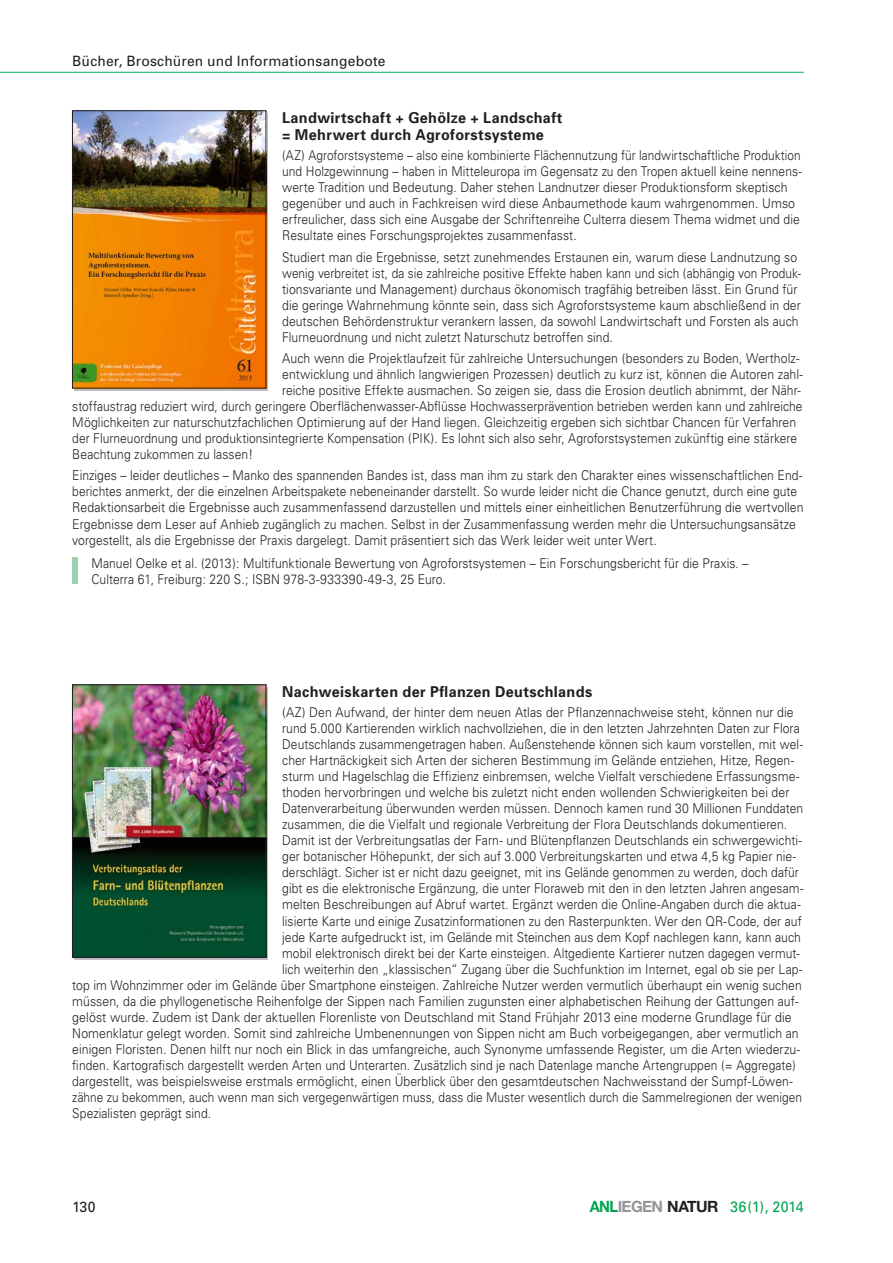
<style>
.page{position:relative;width:893px;height:1263px;background:#fff}
.page>*{position:absolute;margin:0;border:0;box-sizing:border-box;transform-origin:0 0}
.H5__Kol_Titel_Buchb{font:700 15px/17.2px "Univers";letter-spacing:.03em;color:#231f20;scale:.96 1}
.t1{font:15px "Univers";letter-spacing:-.01em;color:#00a54f;scale:.95 1}
.t2{font:14.7px "Univers";color:#231f20;scale:.95 1}
.t3{font:14.25px "Univers";letter-spacing:.015em;color:#231f20}
.P9__Buchbesprechung{font:300 13.5px/16px "Univers";letter-spacing:.005em;color:#231f20;scale:.9 1}
.P9__Buchbesprechung-2{font:300 13.5px "Univers";letter-spacing:.005em;color:#231f20;scale:.91 1}
.P9__Buchbesprechung-3{font:300 13.5px "Univers";letter-spacing:.005em;color:#231f20;scale:.89 1}
.P9__Buchbesprechung-4{font:300 13.5px/16px "Univers";letter-spacing:.005em;color:#231f20;scale:.88 1}
.P9__Buchbesprechung-5{font:300 13.5px "Univers";letter-spacing:.005em;color:#231f20;scale:.92 1}
.s1{font-family:"Helvetica Neue";font-weight:700;font-size:15.6px}
.s2{font-family:"Helvetica Neue";font-weight:700;font-size:15.6px;color:#939598}
.s3{font-family:"Helvetica Neue";font-weight:700;font-size:15.6px;color:#231f20}
</style>
<div class="page">
<hr style="left:0;top:72px;width:804px;height:1px;background:#1eb26a">
<svg style="left:74px;top:687px;width:194px;height:273px"></svg>
<img style="left:74px;top:113px;width:190px;height:273px">
<div style="left:72px;top:111px;width:194px;height:277px;border:1px solid #231f20"></div>
<div style="left:72px;top:557px;width:6px;height:27px;background:#9ad2ae"></div>
<img style="left:74px;top:687px;width:190px;height:268px">
<div style="left:72px;top:685px;width:194px;height:272px;border:1px solid #231f20"></div>
<p class="t3" style="left:72px;top:53px;width:315px">Bücher, Broschüren und Informationsangebote</p>
<p class="H5__Kol_Titel_Buchb" style="left:282px;top:109px;width:293px">Landwirtschaft + Gehölze + Landschaft = Mehrwert durch Agroforstsysteme</p>
<p class="P9__Buchbesprechung-4" style="left:282px;top:147px;width:592px">(AZ) Agroforstsysteme – also eine kombinierte Flächennutzung für landwirtschaftliche Produktion und Holzgewinnung – haben in Mitteleuropa im Gegensatz zu den Tropen aktuell keine nennens&shy;werte Tradition und Bedeutung. Daher stehen Landnutzer dieser Produktionsform skeptisch gegenüber und auch in Fachkreisen wird diese Anbaumethode kaum wahrgenommen. Umso erfreulicher, dass sich eine Ausgabe der Schriftenreihe Culterra diesem Thema widmet und die Resultate eines Forschungsprojektes zusammenfasst.</p>
<p class="P9__Buchbesprechung" style="left:282px;top:249px;width:578px">Studiert man die Ergebnisse, setzt zunehmendes Erstaunen ein, warum diese Landnutzung so wenig verbreitet ist, da sie zahlreiche positive Effekte haben kann und sich (abhängig von Produk&shy;tionsvariante und Management) durchaus ökonomisch tragfähig betreiben lässt. Ein Grund für die geringe Wahrnehmung könnte sein, dass sich Agroforstsysteme kaum abschließend in der deutschen Behördenstruktur verankern lassen, da sowohl Landwirtschaft und Forsten als auch Flurneuordnung und nicht zuletzt Naturschutz betroffen sind.</p>
<p class="P9__Buchbesprechung-2" style="left:282px;top:350px;width:570px">Auch wenn die Projektlaufzeit für zahlreiche Untersuchungen (besonders zu Boden, Wertholz-</p>
<p class="P9__Buchbesprechung-2" style="left:282px;top:366px;width:574px">entwicklung und ähnlich langwierigen Prozessen) deutlich zu kurz ist, können die Autoren zahl-</p>
<p class="P9__Buchbesprechung" style="left:282px;top:382px;width:578px">reiche positive Effekte ausmachen. So zeigen sie, dass die Erosion deutlich abnimmt, der Nähr-</p>
<p class="P9__Buchbesprechung-3" style="left:72px;top:398px;width:822px">stoffaustrag reduziert wird, durch geringere Oberflächenwasser--Abflüsse Hochwasserprävention betrieben werden kann und zahlreiche</p>
<p class="P9__Buchbesprechung-2" style="left:72px;top:414px;width:797px">Möglichkeiten zur naturschutzfachlichen Optimierung auf der Hand liegen. Gleichzeitig ergeben sich sichtbar Chancen für Verfahren</p>
<p class="P9__Buchbesprechung-3" style="left:72px;top:430px;width:816px">der Flurneuordnung und produktionsintegrierte Kompensation (PIK). Es lohnt sich also sehr, Agroforstsystemen zukünftig eine stärkere</p>
<p class="P9__Buchbesprechung" style="left:72px;top:446px;width:202px">Beachtung zukommen zu lassen!</p>
<p class="P9__Buchbesprechung" style="left:72px;top:468px;width:814px">Einziges – leider deutliches – Manko des spannenden Bandes ist, dass man ihm zu stark den Charakter eines wissenschaftlichen End&shy;berichtes anmerkt, der die einzelnen Arbeitspakete nebeneinander darstellt. So wurde leider nicht die Chance genutzt, durch eine gute Redaktionsarbeit die Ergebnisse auch zusammenfassend darzustellen und mittels einer einheitlichen Benutzerführung die wertvollen Ergebnisse dem Leser auf Anhieb zugänglich zu machen. Selbst in der Zusammenfassung werden mehr die Untersuchungsansätze vorgestellt, als die Ergebnisse der Praxis dargelegt. Damit präsentiert sich das Werk leider weit unter Wert.</p>
<p class="P9__Buchbesprechung" style="left:91px;top:555px;width:732px">Manuel Oelke et al. (2013): Multifunktionale Bewertung von Agroforstsystemen – Ein Forschungsbericht für die Praxis. –<br>Culterra 61, Freiburg: 220 S.; ISBN 978-3-933390-49-3, 25 Euro.</p>
<p class="H5__Kol_Titel_Buchb" style="left:282px;top:683px;width:324px">Nachweiskarten der Pflanzen Deutschlands</p>
<p class="P9__Buchbesprechung-2" style="left:282px;top:704px;width:564px">(AZ) Den Aufwand, der hinter dem neuen Atlas der Pflanzennachweise steht, können nur die</p>
<p class="P9__Buchbesprechung" style="left:282px;top:720px;width:577px">rund 5.000 Kartierenden wirklich nachvollziehen, die in den letzten Jahrzehnten Daten zur Flora</p>
<p class="P9__Buchbesprechung-3" style="left:282px;top:736px;width:587px">Deutschlands zusammengetragen haben. Außenstehende können sich kaum vorstellen, mit wel-</p>
<p class="P9__Buchbesprechung" style="left:282px;top:752px;width:570px">cher Hartnäckigkeit sich Arten der sicheren Bestimmung im Gelände entziehen, Hitze, Regen-</p>
<p class="P9__Buchbesprechung-2" style="left:282px;top:768px;width:570px">sturm und Hagelschlag die Effizienz einbremsen, welche Vielfalt verschiedene Erfassungsme-</p>
<p class="P9__Buchbesprechung-2" style="left:282px;top:784px;width:559px">thoden hervorbringen und welche bis zuletzt nicht enden wollenden Schwierigkeiten bei der</p>
<p class="P9__Buchbesprechung" style="left:282px;top:800px;width:580px">Datenverarbeitung überwunden werden müssen. Dennoch kamen rund 30 Millionen Funddaten</p>
<p class="P9__Buchbesprechung" style="left:282px;top:816px;width:563px">zusammen, die die Vielfalt und regionale Verbreitung der Flora Deutschlands dokumentieren.</p>
<p class="P9__Buchbesprechung" style="left:282px;top:832px;width:579px">Damit ist der Verbreitungsatlas der Farn- und Blütenpflanzen Deutschlands ein schwergewichti-</p>
<p class="P9__Buchbesprechung" style="left:282px;top:848px;width:573px">ger botanischer Höhepunkt, der sich auf 3.000 Verbreitungskarten und etwa 4,5 kg Papier nie-</p>
<p class="P9__Buchbesprechung-3" style="left:282px;top:864px;width:582px">derschlägt. Sicher ist er nicht dazu geeignet, mit ins Gelände genommen zu werden, doch dafür</p>
<p class="P9__Buchbesprechung" style="left:282px;top:881px;width:581px">gibt es die elektronische Ergänzung, die unter Floraweb mit den in den letzten Jahren angesam-</p>
<p class="P9__Buchbesprechung" style="left:282px;top:897px;width:578px">melten Beschreibungen auf Abruf wartet. Ergänzt werden die Online-Angaben durch die aktua-</p>
<p class="P9__Buchbesprechung" style="left:282px;top:913px;width:579px">lisierte Karte und einige Zusatzinformationen zu den Rasterpunkten. Wer den QR-Code, der auf</p>
<p class="P9__Buchbesprechung" style="left:282px;top:929px;width:578px">jede Karte aufgedruckt ist, im Gelände mit Steinchen aus dem Kopf nachlegen kann, kann auch</p>
<p class="P9__Buchbesprechung-3" style="left:282px;top:945px;width:583px">mobil elektronisch direkt bei der Karte einsteigen. Altgediente Kartierer nutzen dagegen vermut-</p>
<p class="P9__Buchbesprechung" style="left:282px;top:961px;width:580px">lich weiterhin den „klassischen“ Zugang über die Suchfunktion im Internet, egal ob sie per Lap-</p>
<p class="P9__Buchbesprechung" style="left:72px;top:977px;width:812px">top im Wohnzimmer oder im Gelände über Smartphone einsteigen. Zahlreiche Nutzer werden vermutlich überhaupt ein wenig suchen</p>
<p class="P9__Buchbesprechung-2" style="left:72px;top:993px;width:799px">müssen, da die phyllogenetische Reihenfolge der Sippen nach Familien zugunsten einer alphabetischen Reihung der Gattungen auf-</p>
<p class="P9__Buchbesprechung-5" style="left:72px;top:1009px;width:783px">gelöst wurde. Zudem ist Dank der aktuellen Florenliste von Deutschland mit Stand Frühjahr 2013 eine moderne Grundlage für die</p>
<p class="P9__Buchbesprechung-2" style="left:72px;top:1025px;width:800px">Nomenklatur gelegt worden. Somit sind zahlreiche Umbenennungen von Sippen nicht am Buch vorbeigegangen, aber vermutlich an</p>
<p class="P9__Buchbesprechung-2" style="left:72px;top:1041px;width:801px">einigen Floristen. Denen hilft nur noch ein Blick in das umfangreiche, auch Synonyme umfassende Register, um die Arten wiederzu-</p>
<p class="P9__Buchbesprechung-3" style="left:72px;top:1057px;width:815px">finden. Kartografisch dargestellt werden Arten und Unterarten. Zusätzlich sind je nach Datenlage manche Artengruppen (= Aggregate)</p>
<p class="P9__Buchbesprechung" style="left:72px;top:1073px;width:802px">dargestellt, was beispielsweise erstmals ermöglicht, einen Überblick über den gesamtdeutschen Nachweisstand der Sumpf-Löwen-</p>
<p class="P9__Buchbesprechung-4" style="left:72px;top:1089px;width:831px">zähne zu bekommen, auch wenn man sich vergegenwärtigen muss, dass die Muster wesentlich durch die Sammelregionen der wenigen</p>
<p class="P9__Buchbesprechung" style="left:72px;top:1105px;width:156px">Spezialisten geprägt sind.</p>
<p class="t2" style="left:72px;top:1198px;width:26px">130</p>
<p class="t1" style="left:590px;top:1198px;width:227px"><span class="s1">ANL</span><span class="s2">IEGEN</span> <span class="s3">NATUR</span> 36(1), 2014</p>
</div>
